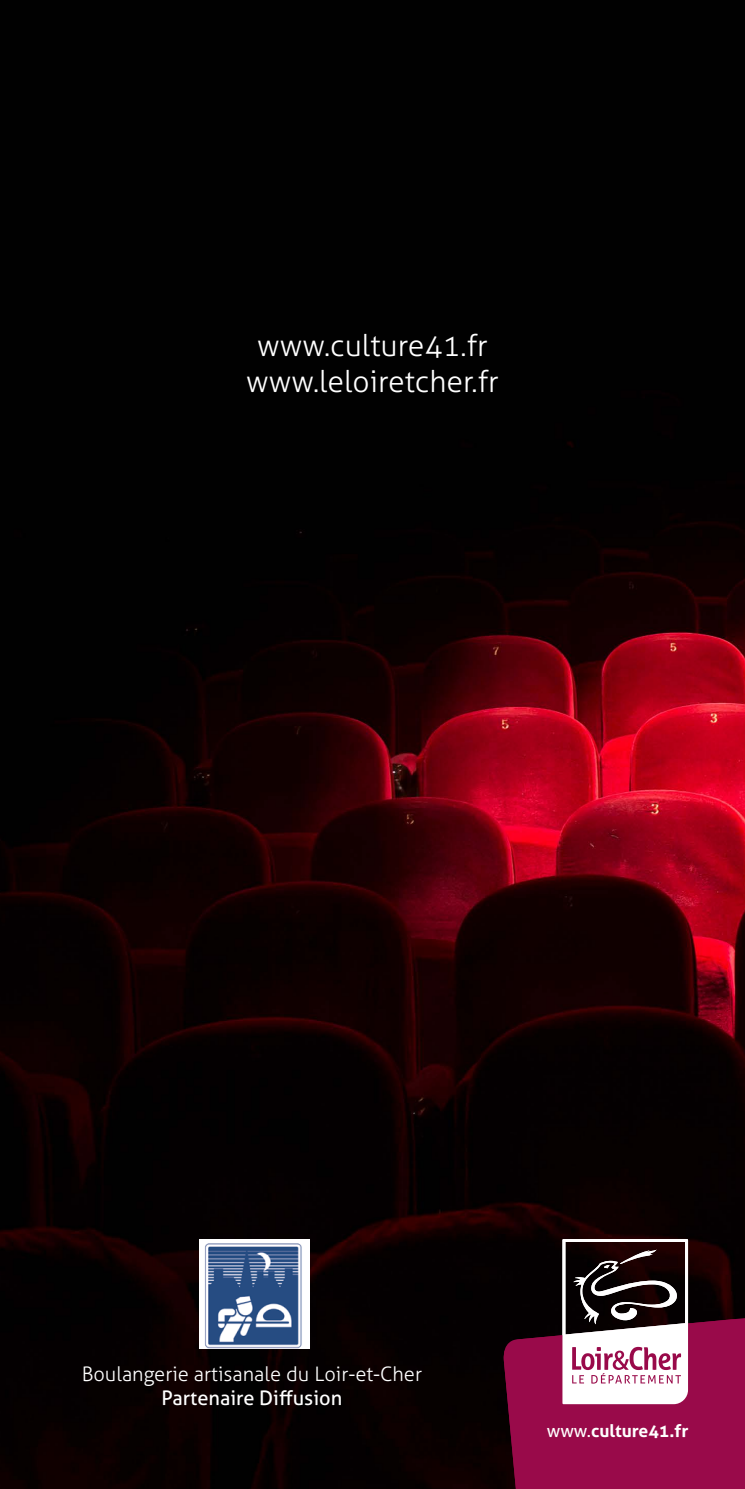
<style>
.page{position:relative;width:745px;height:1489px;background:#fff}
.page>*{position:absolute;margin:0;border:0;box-sizing:border-box;transform-origin:0 0}
.t1{font:300 30px/36px "Aller";color:#fff;text-align:center}
.t2{font:300 20px "Aller";color:#fff}
.t3{font:20px "Aller";color:#fff}
.t4{font:700 17.5px "Aller";color:#fff}
.s1{font-weight:400}
</style>
<div class="page">
<img style="left:0;top:0;width:744px;height:1488px">
<svg style="left:501px;top:1238px;width:243px;height:250px"></svg>
<div style="left:198px;top:1238px;width:111px;height:110px;background:#fff"></div>
<img style="left:205px;top:1243px;width:97px;height:105px">
<h1 class="t1" style="left:246px;top:327px;width:254px">www.culture41.fr www.leloiretcher.fr</h1>
<p class="t2" style="left:82px;top:1361px;width:341px">Boulangerie artisanale du Loir-et-Cher</p>
<p class="t3" style="left:161px;top:1385px;width:182px">Partenaire Diffusion</p>
<p class="t4" style="left:546px;top:1420px;width:143px"><span class="s1">www.</span>culture41.fr</p>
</div>
